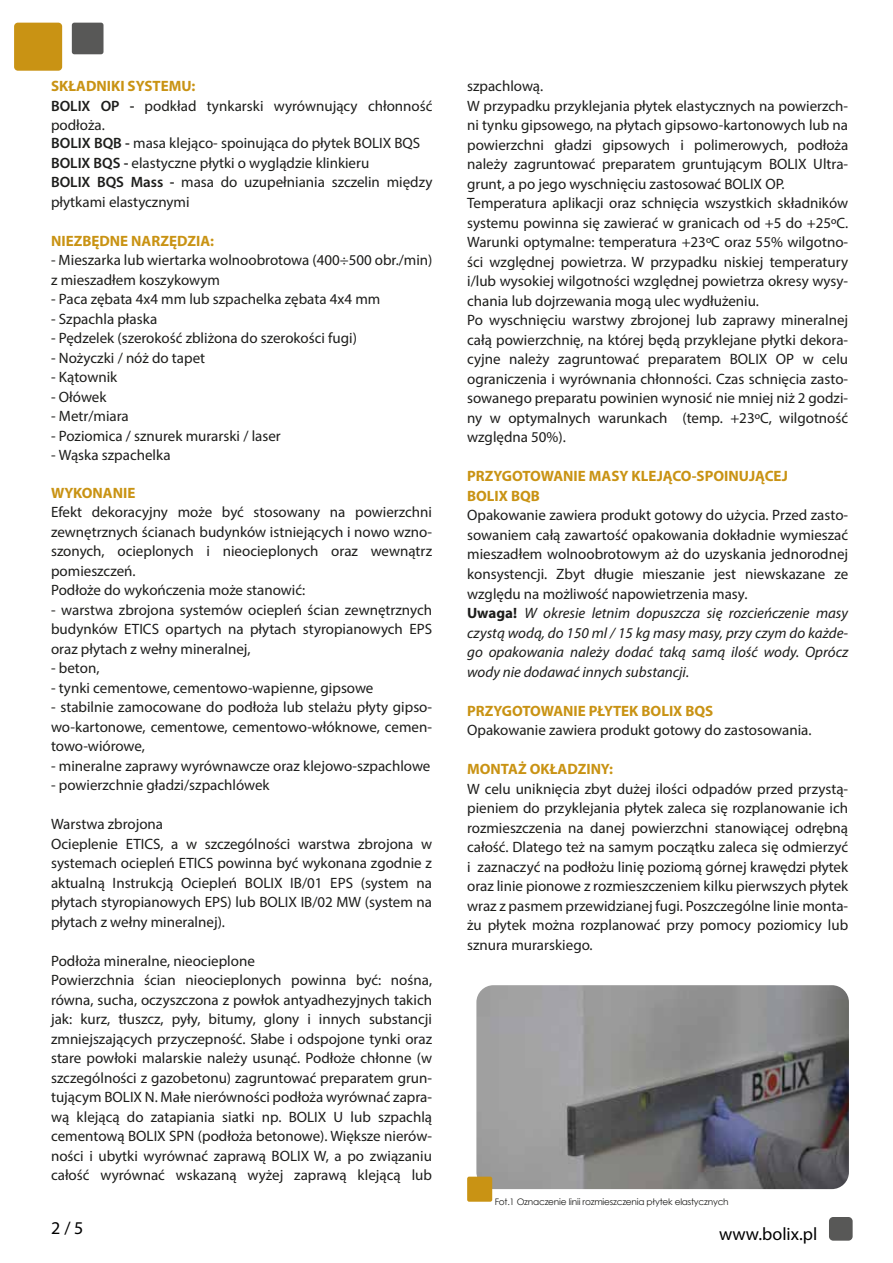
<style>
.page{position:relative;width:893px;height:1263px;background:#fff}
.page>*{position:absolute;margin:0;border:0;box-sizing:border-box;transform-origin:0 0}
.t1{font:18px "Myriad Pro";color:#000101}
.t2{font:15px/19.5px "Myriad Pro";color:#1d1d1b}
.t3{font:15px/19.5px "Myriad Pro";color:#1d1e1c}
.t4{font:700 15px/19.5px "Myriad Pro";color:#c99314}
.t5{font:9px "Century Gothic";letter-spacing:-.025em;color:#1d1d1b}
.s1{font-weight:700;color:#c99314}
.s2{font-weight:600}
.s3{font-weight:600;color:#1d1d1b}
.s4{color:#1d1d1b}
.s5{font-weight:700}
.s6{font-style:italic}
.s7{color:#fff}
</style>
<div class="page">
<img style="left:476px;top:985px;width:373px;height:204px">
<div style="left:467px;top:1177px;width:25px;height:25px;background:#c99314;border-radius:2px"></div>
<div style="left:14px;top:23px;width:48px;height:48px;background:#c99314;border-radius:4px"></div>
<div style="left:72px;top:23px;width:32px;height:31px;background:#585857;border-radius:3px"></div>
<div style="left:829px;top:1217px;width:24px;height:23px;background:#585857;border-radius:4px"></div>
<p class="t2" style="left:51px;top:76px;width:383px"><span class="s1">SKŁADNIKI SYSTEMU:<br></span><span class="s2">BOLIX OP -</span> podkład tynkarski wyrównujący chłonność podłoża.</p>
<p class="t3" style="left:51px;top:133px;width:383px"><span class="s2">BOLIX BQB -</span> masa klejąco- spoinująca do płytek BOLIX BQS <span class="s3">BOLIX BQS -</span> elastyczne płytki o wyglądzie klinkieru<br><span class="s3">BOLIX BQS Mass -</span> <span class="s4">masa do uzupełniania szczelin między płytkami elastycznymi</span></p>
<p class="t4" style="left:51px;top:231px;width:165px">NIEZBĘDNE NARZĘDZIA:</p>
<p class="t2" style="left:51px;top:250px;width:383px">- Mieszarka lub wiertarka wolnoobrotowa (400÷500 obr./min) z mieszadłem koszykowym</p>
<p class="t2" style="left:51px;top:289px;width:331px">- Paca zębata 4x4 mm lub szpachelka zębata 4x4 mm</p>
<p class="t2" style="left:51px;top:309px;width:108px">- Szpachla płaska</p>
<p class="t2" style="left:51px;top:328px;width:307px">- Pędzelek (szerokość zbliżona do szerokości fugi)</p>
<p class="t2" style="left:51px;top:348px;width:156px">- Nożyczki / nóż do tapet</p>
<p class="t2" style="left:51px;top:367px;width:68px">- Kątownik</p>
<p class="t2" style="left:51px;top:387px;width:57px">- Ołówek</p>
<p class="t2" style="left:51px;top:406px;width:79px">- Metr/miara</p>
<p class="t2" style="left:51px;top:426px;width:231px">- Poziomica / sznurek murarski / laser</p>
<p class="t2" style="left:51px;top:445px;width:121px">- Wąska szpachelka</p>
<p class="t4" style="left:51px;top:482px;width:86px">WYKONANIE</p>
<p class="t2" style="left:51px;top:502px;width:382px">Efekt dekoracyjny może być stosowany na powierzchni zewnętrznych ścianach budynków istniejących i nowo wzno&shy;szonych, ocieplonych i nieocieplonych oraz wewnątrz pomieszczeń.<br>Podłoże do wykończenia może stanowić:</p>
<p class="t2" style="left:51px;top:600px;width:383px;text-align:justify">- warstwa zbrojona systemów ociepleń ścian zewnętrznych budynków ETICS opartych na płytach styropianowych EPS oraz płytach z wełny mineralnej,</p>
<p class="t2" style="left:51px;top:658px;width:50px">- beton,</p>
<p class="t2" style="left:51px;top:678px;width:324px">- tynki cementowe, cementowo-wapienne, gipsowe</p>
<p class="t2" style="left:51px;top:697px;width:383px;text-align:justify">- stabilnie zamocowane do podłoża lub stelażu płyty gipso&shy;wo-kartonowe, cementowe, cementowo-włóknowe, cemen&shy;towo-wiórowe,</p>
<p class="t2" style="left:51px;top:756px;width:381px">- mineralne zaprawy wyrównawcze oraz klejowo-szpachlowe</p>
<p class="t2" style="left:51px;top:775px;width:220px">- powierzchnie gładzi/szpachlówek</p>
<p class="t2" style="left:51px;top:814px;width:383px">Warstwa zbrojona<br>Ocieplenie ETICS, a w szczególności warstwa zbrojona w systemach ociepleń ETICS powinna być wykonana zgodnie z aktualną Instrukcją Ociepleń BOLIX IB/01 EPS (system na płytach styropianowych EPS) lub BOLIX IB/02 MW (system na płytach z wełny mineralnej).</p>
<p class="t2" style="left:51px;top:951px;width:383px">Podłoża mineralne, nieocieplone<br>Powierzchnia ścian nieocieplonych powinna być: nośna, równa, sucha, oczyszczona z powłok antyadhezyjnych takich jak: kurz, tłuszcz, pyły, bitumy, glony i innych substancji zmniejszających przyczepność. Słabe i odspojone tynki oraz stare powłoki malarskie należy usunąć. Podłoże chłonne (w szczególności z gazobetonu) zagruntować preparatem grun&shy;tującym BOLIX N. Małe nierówności podłoża wyrównać zapra&shy;wą klejącą do zatapiania siatki np. BOLIX U lub szpachlą cementową BOLIX SPN (podłoża betonowe). Większe nierów&shy;ności i ubytki wyrównać zaprawą BOLIX W, a po związaniu całość wyrównać wskazaną wyżej zaprawą klejącą lub</p>
<p class="t1" style="left:51px;top:1217px;width:34px">2 / 5</p>
<p class="t2" style="left:467px;top:76px;width:383px">szpachlową.<br>W przypadku przyklejania płytek elastycznych na powierzch&shy;ni tynku gipsowego, na płytach gipsowo-kartonowych lub na powierzchni gładzi gipsowych i polimerowych, podłoża należy zagruntować preparatem gruntującym BOLIX Ultra&shy;grunt, a po jego wyschnięciu zastosować BOLIX OP.<br>Temperatura aplikacji oraz schnięcia wszystkich składników systemu powinna się zawierać w granicach od +5 do +25ºC.<br>Warunki optymalne: temperatura +23ºC oraz 55% wilgotno&shy;ści względnej powietrza. W przypadku niskiej temperatury i/lub wysokiej wilgotności względnej powietrza okresy wysy&shy;chania lub dojrzewania mogą ulec wydłużeniu.<br>Po wyschnięciu warstwy zbrojonej lub zaprawy mineralnej całą powierzchnię, na której będą przyklejane płytki dekora&shy;cyjne należy zagruntować preparatem BOLIX OP w celu ograniczenia i wyrównania chłonności. Czas schnięcia zasto&shy;sowanego preparatu powinien wynosić nie mniej niż 2 godzi&shy;ny w optymalnych warunkach (temp. +23ºC, wilgotność względna 50%).</p>
<p class="t4" style="left:467px;top:466px;width:322px">PRZYGOTOWANIE MASY KLEJĄCO-SPOINUJĄCEJ<br>BOLIX BQB</p>
<p class="t2" style="left:467px;top:505px;width:383px">Opakowanie zawiera produkt gotowy do użycia. Przed zasto&shy;sowaniem całą zawartość opakowania dokładnie wymieszać mieszadłem wolnoobrotowym aż do uzyskania jednorodnej konsystencji. Zbyt długie mieszanie jest niewskazane ze względu na możliwość napowietrzenia masy.<br><span class="s5">Uwaga!</span> <span class="s6">W okresie letnim dopuszcza się rozcieńczenie masy czystą wodą, do 150 ml / 15 kg masy masy, przy czym do każde&shy;go opakowania należy dodać taką samą ilość wody. Oprócz wody nie dodawać innych substancji.</span></p>
<p class="t4" style="left:467px;top:700px;width:248px">PRZYGOTOWANIE PŁYTEK BOLIX BQS</p>
<p class="t2" style="left:467px;top:720px;width:346px">Opakowanie zawiera produkt gotowy do zastosowania.</p>
<p class="t4" style="left:467px;top:759px;width:147px">MONTAŻ OKŁADZINY:</p>
<p class="t2" style="left:467px;top:778px;width:383px;text-align:justify">W celu uniknięcia zbyt dużej ilości odpadów przed przystą&shy;pieniem do przyklejania płytek zaleca się rozplanowanie ich rozmieszczenia na danej powierzchni stanowiącej odrębną całość. Dlatego też na samym początku zaleca się odmierzyć i<span class="s7">x</span>zaznaczyć na podłożu linię poziomą górnej krawędzi płytek oraz linie pionowe z rozmieszczeniem kilku pierwszych płytek wraz z pasmem przewidzianej fugi. Poszczególne linie monta&shy;żu płytek można rozplanować przy pomocy poziomicy lub sznura murarskiego.</p>
<p class="t5" style="left:495px;top:1195px;width:236px">Fot.1 Oznaczenie linii rozmieszczenia płytek elastycznych</p>
<p class="t1" style="left:719px;top:1223px;width:100px">www.bolix.pl</p>
</div>
